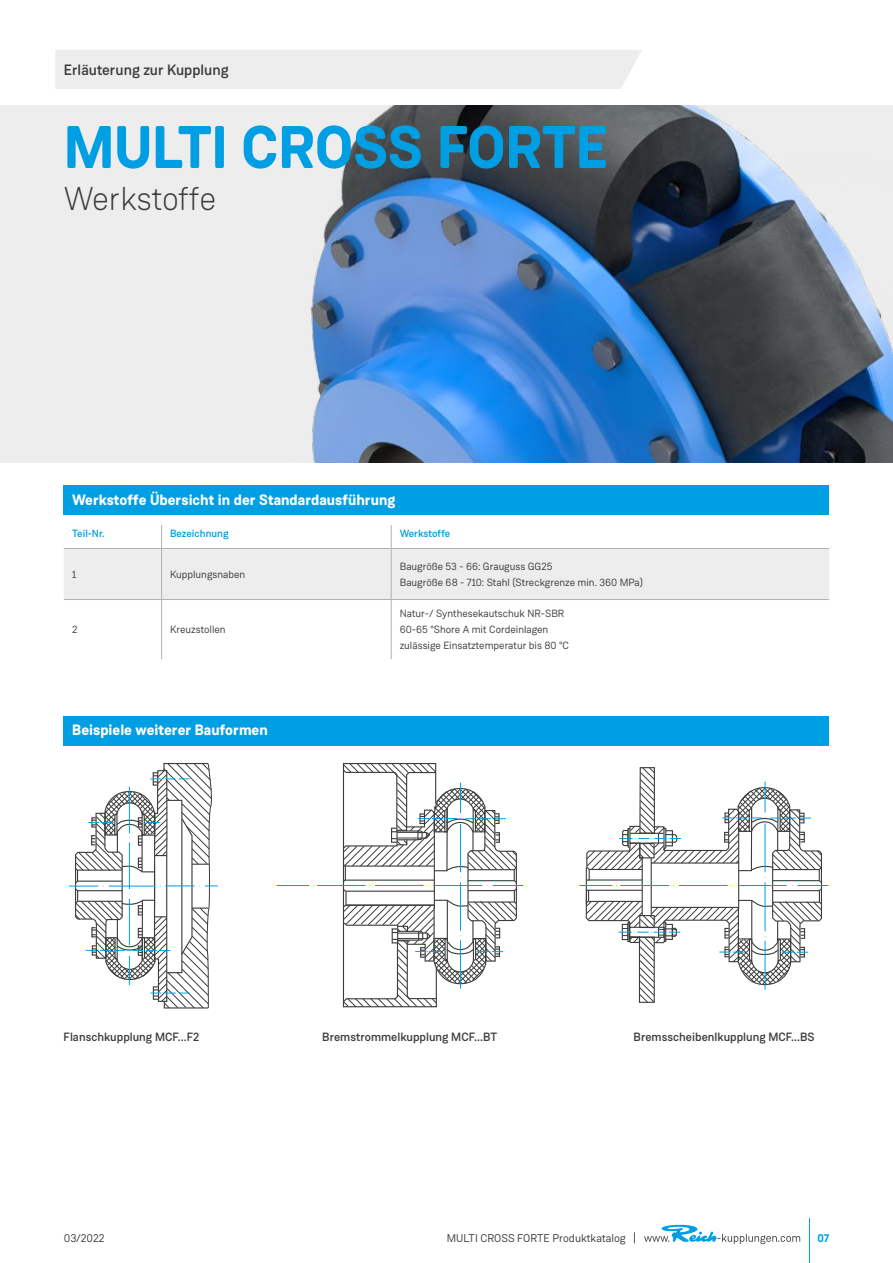
<style>
.page{position:relative;width:893px;height:1263px;background:#fff}
.page>*{position:absolute;margin:0;border:0;box-sizing:border-box;transform-origin:0 0}
.t1{font:700 60px "Weissenhof Grotesk";color:#009fe3}
.t2{font:300 33px "Weissenhof Grotesk";letter-spacing:-.005em;color:#3c3c3b}
.t3{font:700 15px "Weissenhof Grotesk";color:#fff}
.t4{font:500 15px "Weissenhof Grotesk";color:#3c3c3b}
.t5{font:500 12px "Weissenhof Grotesk";color:#3c3c3b}
.t6{font:11.25px "Weissenhof Grotesk";color:#3c3c3b}
.t7{font:700 11.25px "Weissenhof Grotesk";color:#009fe3}
.t8{font:10.5px/15.8px "Weissenhof Grotesk";color:#3c3c3b}
.t9{font:500 10.5px "Weissenhof Grotesk";color:#009fe3}
</style>
<div class="page">
<hr style="left:809px;top:1218px;width:1px;height:45px;background:#009fe3">
<svg style="left:644px;top:1224px;width:156px;height:20px"></svg>
<hr style="left:579px;top:885px;width:33px;height:1px;background:#009fe3">
<hr style="left:798px;top:885px;width:30px;height:1px;background:#009fe3">
<svg style="left:585px;top:767px;width:237px;height:236px"></svg>
<hr style="left:277px;top:885px;width:32px;height:1px;background:#009fe3">
<hr style="left:317px;top:885px;width:49px;height:1px;background:#009fe3">
<hr style="left:493px;top:885px;width:30px;height:1px;background:#009fe3">
<svg style="left:342px;top:763px;width:175px;height:245px"></svg>
<div style="left:64px;top:716px;width:765px;height:29px;background:#009fe3"></div>
<svg style="left:69px;top:763px;width:149px;height:246px"></svg>
<div style="left:55px;top:50px;width:587px;height:39px;background:#ededed"></div>
<hr style="left:64px;top:599px;width:97px;height:1px;background:#b3b2b2">
<hr style="left:162px;top:599px;width:229px;height:1px;background:#b3b2b2">
<hr style="left:391px;top:599px;width:438px;height:1px;background:#b3b2b2">
<hr style="left:391px;top:600px;width:1px;height:59px;background:#b3b2b2">
<svg style="left:64px;top:525px;width:765px;height:74px"></svg>
<hr style="left:161px;top:549px;width:1px;height:50px;background:#b3b2b2">
<hr style="left:161px;top:599px;width:1px;height:60px;background:#b3b2b2">
<div style="left:64px;top:485px;width:765px;height:29px;background:#009fe3"></div>
<img style="left:0;top:105px;width:893px;height:357px">
<h3 class="t4" style="left:64px;top:61px;width:166px">Erläuterung zur Kupplung</h3>
<h1 class="t1" style="left:64px;top:109px;width:546px">MULTI CROSS FORTE</h1>
<h2 class="t2" style="left:64px;top:179px;width:154px">Werkstoffe</h2>
<h3 class="t3" style="left:72px;top:491px;width:325px">Werkstoffe Übersicht in der Standardausführung</h3>
<p class="t9" style="left:72px;top:527px;width:34px">Teil-Nr.</p>
<p class="t9" style="left:170px;top:527px;width:60px">Bezeichnung</p>
<p class="t9" style="left:400px;top:527px;width:52px">Werkstoffe</p>
<p class="t8" style="left:72px;top:566px;width:6px">1</p>
<p class="t8" style="left:170px;top:566px;width:77px">Kupplungsnaben</p>
<p class="t8" style="left:400px;top:558px;width:245px">Baugröße 53 - 66: Grauguss GG25<br>Baugröße 68 - 710: Stahl (Streckgrenze min. 360 MPa)</p>
<p class="t8" style="left:72px;top:622px;width:7px">2</p>
<p class="t8" style="left:170px;top:622px;width:57px">Kreuzstollen</p>
<p class="t8" style="left:400px;top:606px;width:171px">Natur-/ Synthesekautschuk NR-SBR<br>60-65 °Shore A mit Cordeinlagen zulässige Einsatztemperatur bis 80 °C</p>
<h3 class="t3" style="left:72px;top:720px;width:197px">Beispiele weiterer Bauformen</h3>
<p class="t5" style="left:64px;top:1030px;width:137px">Flanschkupplung MCF...F2</p>
<p class="t5" style="left:322px;top:1030px;width:176px">Bremstrommelkupplung MCF...BT</p>
<p class="t5" style="left:634px;top:1030px;width:183px">Bremsscheibenlkupplung MCF...BS</p>
<p class="t6" style="left:64px;top:1231px;width:42px">03/2022</p>
<p class="t6" style="left:447px;top:1231px;width:180px">MULTI CROSS FORTE Produktkatalog</p>
<p class="t7" style="left:817px;top:1231px;width:13px">07</p>
</div>
